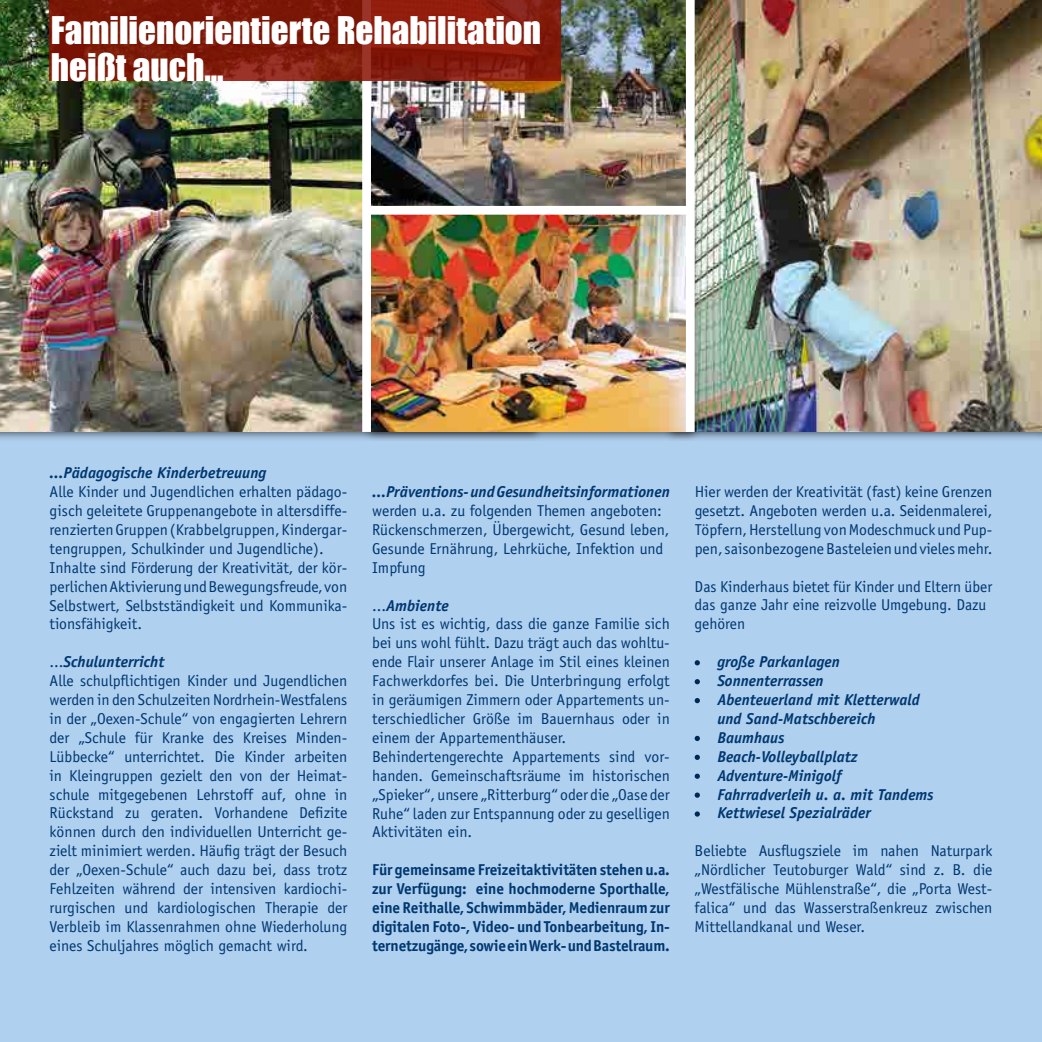
<style>
.page{position:relative;width:1042px;height:1042px;background:#b0d0ef}
.page>*{position:absolute;margin:0;border:0;box-sizing:border-box;transform-origin:0 0}
.t1{font:35px/36.8px "Impact";color:#fff}
.t2{font:15.75px/18.9px "Officina Sans";color:#003770}
.t3{font:italic 700 15.75px/18.9px "Officina Sans";color:#003770}
.t4{font:700 15.75px/18.9px "Officina Sans";letter-spacing:-.01em;color:#003770;text-align:justify}
.s1{font-weight:700;font-style:italic}
</style>
<div class="page">
<img style="left:0;top:0;width:362px;height:432px">
<hr style="left:1041px;top:759px;width:1px;height:283px;background:#fff">
<svg style="left:694px;top:660px;width:6px;height:5px"></svg>
<svg style="left:694px;top:679px;width:6px;height:5px"></svg>
<svg style="left:694px;top:698px;width:6px;height:5px"></svg>
<svg style="left:694px;top:736px;width:6px;height:5px"></svg>
<svg style="left:694px;top:755px;width:6px;height:5px"></svg>
<svg style="left:694px;top:773px;width:6px;height:6px"></svg>
<svg style="left:694px;top:792px;width:6px;height:6px"></svg>
<svg style="left:694px;top:811px;width:6px;height:5px"></svg>
<div style="left:663px;top:0;width:379px;height:442px;background:#000;opacity:.55"></div>
<div style="left:361px;top:202px;width:340px;height:240px;background:#000;opacity:.55"></div>
<img style="left:371px;top:218px;width:315px;height:214px">
<div style="left:364px;top:0;width:334px;height:218px;background:#000;opacity:.55"></div>
<img style="left:371px;top:0;width:315px;height:206px">
<div style="left:362px;top:0;width:9px;height:432px;background:#fff"></div>
<div style="left:686px;top:0;width:8px;height:432px;background:#fff"></div>
<svg style="left:50px;top:0;width:511px;height:81px;background:#821b0b"></svg>
<div style="left:370px;top:206px;width:318px;height:9px;background:#fff"></div>
<h1 class="t1" style="left:51px;top:11px;width:492px">Familienorientierte Rehabilitation heißt auch...</h1>
<p class="t3" style="left:50px;top:463px;width:218px">...Pädagogische Kinderbetreuung</p>
<p class="t2" style="left:50px;top:482px;width:299px">Alle Kinder und Jugendlichen erhalten pädago&shy;gisch geleitete Gruppenangebote in altersdiffe&shy;renzierten Gruppen (Krabbelgruppen, Kindergar&shy;tengruppen, Schulkinder und Jugendliche).<br>Inhalte sind Förderung der Kreativität, der kör&shy;perlichen Aktivierung und Bewegungsfreude, von Selbstwert, Selbstständigkeit und Kommunika&shy;tionsfähigkeit.</p>
<p class="t2" style="left:50px;top:652px;width:299px">...<span class="s1">Schulunterricht<br></span>Alle schulpflichtigen Kinder und Jugendlichen werden in den Schulzeiten Nordrhein-Westfalens in der „Oexen-Schule“ von engagierten Lehrern der „Schule für Kranke des Kreises Minden-Lübbecke“ unterrichtet. Die Kinder arbeiten in Kleingruppen gezielt den von der Heimat&shy;schule mitgegebenen Lehrstoff auf, ohne in Rückstand zu geraten. Vorhandene Defizite können durch den individuellen Unterricht ge&shy;zielt minimiert werden. Häufig trägt der Besuch der „Oexen-Schule“ auch dazu bei, dass trotz Fehlzeiten während der intensiven kardiochi&shy;rurgischen und kardiologischen Therapie der Verbleib im Klassenrahmen ohne Wiederholung eines Schuljahres möglich gemacht wird.</p>
<p class="t3" style="left:372px;top:482px;width:299px">...Präventions- und Gesundheitsinformationen</p>
<p class="t2" style="left:372px;top:501px;width:299px">werden u.a. zu folgenden Themen angeboten:<br>Rückenschmerzen, Übergewicht, Gesund leben, Gesunde Ernährung, Lehrküche, Infektion und Impfung</p>
<p class="t2" style="left:372px;top:596px;width:299px">...<span class="s1">Ambiente<br></span>Uns ist es wichtig, dass die ganze Familie sich bei uns wohl fühlt. Dazu trägt auch das wohltu&shy;ende Flair unserer Anlage im Stil eines kleinen Fachwerkdorfes bei. Die Unterbringung erfolgt in geräumigen Zimmern oder Appartements un&shy;terschiedlicher Größe im Bauernhaus oder in einem der Appartementhäuser.<br>Behindertengerechte Appartements sind vor&shy;handen. Gemeinschaftsräume im historischen „Spieker“, unsere „Ritterburg“ oder die „Oase der Ruhe“ laden zur Entspannung oder zu geselligen Aktivitäten ein.</p>
<p class="t4" style="left:372px;top:860px;width:299px">Für gemeinsame Freizeitaktivitäten stehen u.a. zur Verfügung: eine hochmoderne Sporthalle, eine Reithalle, Schwimmbäder, Medienraum zur digitalen Foto-, Video- und Tonbearbeitung, In&shy;ternetzugänge, sowie ein Werk- und Bastelraum.</p>
<p class="t2" style="left:694px;top:482px;width:299px;text-align:justify">Hier werden der Kreativität (fast) keine Grenzen gesetzt. Angeboten werden u.a. Seidenmalerei, Töpfern, Herstellung von Modeschmuck und Pup&shy;pen, saisonbezogene Basteleien und vieles mehr.</p>
<p class="t2" style="left:694px;top:577px;width:299px">Das Kinderhaus bietet für Kinder und Eltern über das ganze Jahr eine reizvolle Umgebung. Dazu gehören</p>
<p class="t3" style="left:717px;top:652px;width:218px">große Parkanlagen<br>Sonnenterrassen<br>Abenteuerland mit Kletterwald und Sand-Matschbereich<br>Baumhaus<br>Beach-Volleyballplatz<br>Adventure-Minigolf<br>Fahrradverleih u. a. mit Tandems<br>Kettwiesel Spezialräder</p>
<p class="t2" style="left:694px;top:841px;width:299px;text-align:justify">Beliebte Ausflugsziele im nahen Naturpark „Nördlicher Teutoburger Wald“ sind z. B. die „Westfälische Mühlenstraße“, die „Porta West&shy;falica“ und das Wasserstraßenkreuz zwischen Mittellandkanal und Weser.</p>
</div>
